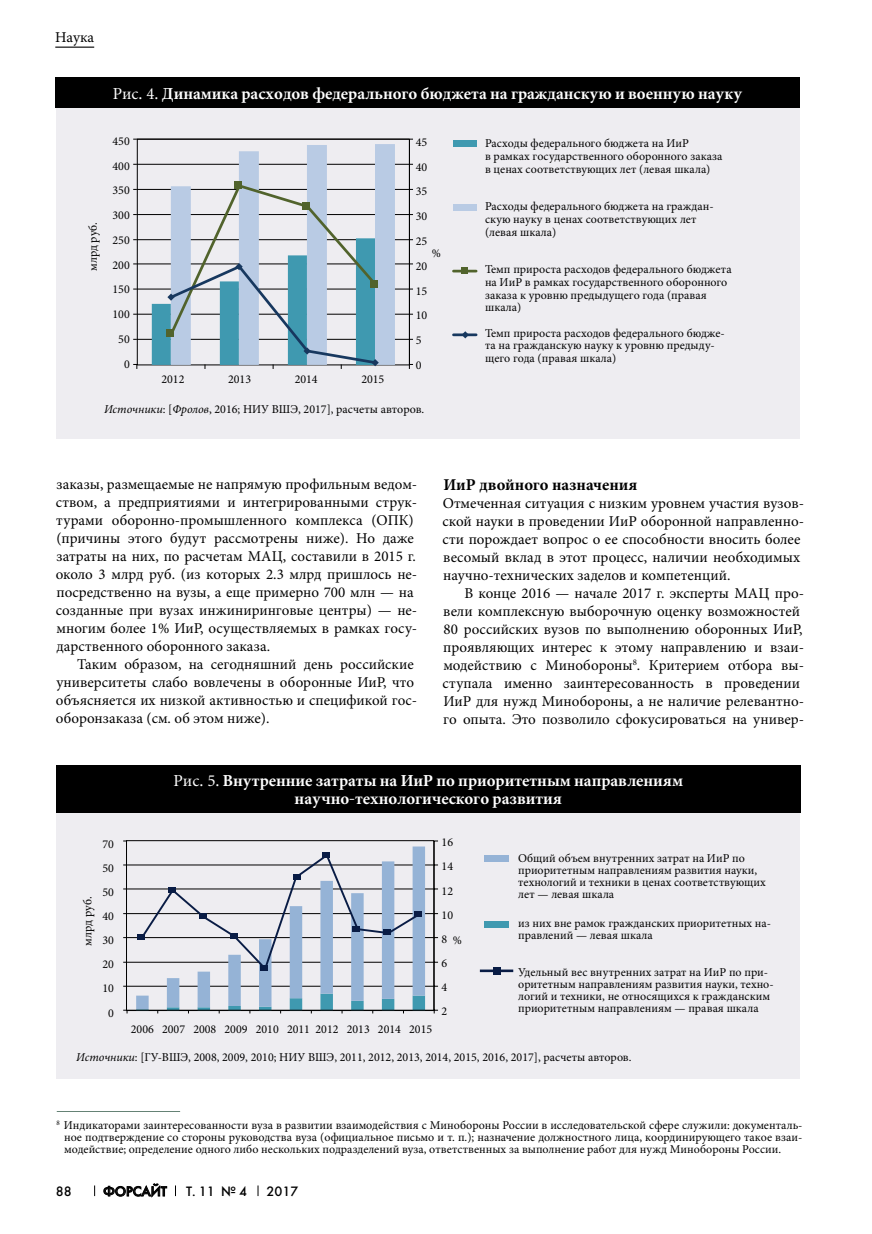
<style>
.page{position:relative;width:872px;height:1234px;background:#fff}
.page>*{position:absolute;margin:0;border:0;box-sizing:border-box;transform-origin:0 0}
.t1{font:700 16.5px/18px "Miniature";color:#fff;text-align:center}
.t2{font:700 16.5px "Minion Pro";color:#000}
.t3{font:15px/18px "Minion Pro";color:#000}
.t4{font:13.5px "Futura Futuris C";color:#000}
.t5{font:12px/24.8px "Minion Pro";color:#000}
.s1{font-weight:400}
.s2{font-style:italic}
</style>
<div class="page">
<hr style="left:55px;top:47px;width:39px;height:1px;background:#000">
<svg style="left:103px;top:1183px;width:64px;height:14px"></svg>
<div style="left:56px;top:89px;width:743px;height:350px;background:#eeedf1"></div>
<hr style="left:137px;top:339px;width:272px;height:1px;background:#000">
<hr style="left:137px;top:314px;width:272px;height:1px;background:#000">
<hr style="left:137px;top:289px;width:272px;height:1px;background:#000">
<hr style="left:137px;top:263px;width:272px;height:1px;background:#000">
<hr style="left:137px;top:239px;width:272px;height:1px;background:#000">
<hr style="left:137px;top:214px;width:272px;height:1px;background:#000">
<hr style="left:137px;top:189px;width:272px;height:1px;background:#000">
<hr style="left:137px;top:164px;width:272px;height:1px;background:#000">
<hr style="left:137px;top:139px;width:272px;height:1px;background:#000">
<svg style="left:171px;top:144px;width:224px;height:221px"></svg>
<hr style="left:409px;top:139px;width:1px;height:225px;background:#000">
<svg style="left:133px;top:364px;width:5px;height:5px"></svg>
<div style="left:234px;top:181px;width:8px;height:7px;background:#51632c"></div>
<svg style="left:152px;top:182px;width:227px;height:187px"></svg>
<div style="left:453px;top:140px;width:23px;height:7px;background:#3f99b0"></div>
<div style="left:453px;top:204px;width:23px;height:6px;background:#b9cbe4"></div>
<hr style="left:453px;top:270px;width:23px;height:2px;background:#51632c">
<div style="left:461px;top:267px;width:7px;height:7px;background:#51632c"></div>
<hr style="left:453px;top:333px;width:23px;height:3px;background:#17385f">
<svg style="left:461px;top:331px;width:8px;height:7px"></svg>
<div style="left:55px;top:78px;width:744px;height:30px;background:#000"></div>
<div style="left:56px;top:780px;width:743px;height:298px;background:#eeedf1"></div>
<div style="left:483px;top:855px;width:25px;height:6px;background:#95b3d6"></div>
<div style="left:483px;top:921px;width:25px;height:6px;background:#3f99b0"></div>
<div style="left:493px;top:967px;width:8px;height:7px;background:#091c45"></div>
<hr style="left:480px;top:969px;width:33px;height:2px;background:#091c45">
<div style="left:126px;top:840px;width:308px;height:170px;border:1px solid #000"></div>
<hr style="left:127px;top:985px;width:307px;height:1px;background:#000">
<hr style="left:127px;top:961px;width:307px;height:1px;background:#000">
<hr style="left:127px;top:937px;width:307px;height:1px;background:#000">
<hr style="left:127px;top:913px;width:307px;height:1px;background:#000">
<hr style="left:127px;top:888px;width:307px;height:1px;background:#000">
<hr style="left:127px;top:864px;width:307px;height:1px;background:#000">
<svg style="left:136px;top:846px;width:289px;height:147px"></svg>
<hr style="left:434px;top:840px;width:1px;height:169px;background:#000">
<hr style="left:127px;top:1009px;width:307px;height:1px;background:#000">
<svg style="left:123px;top:1009px;width:5px;height:4px"></svg>
<svg style="left:136px;top:993px;width:289px;height:20px"></svg>
<svg style="left:138px;top:852px;width:284px;height:120px"></svg>
<div style="left:168px;top:886px;width:8px;height:6px;background:#091c45"></div>
<div style="left:199px;top:913px;width:8px;height:5px;background:#091c45"></div>
<div style="left:230px;top:932px;width:7px;height:6px;background:#091c45"></div>
<div style="left:260px;top:965px;width:8px;height:5px;background:#091c45"></div>
<div style="left:293px;top:873px;width:7px;height:6px;background:#091c45"></div>
<div style="left:322px;top:851px;width:7px;height:6px;background:#091c45"></div>
<div style="left:352px;top:925px;width:8px;height:5px;background:#091c45"></div>
<div style="left:383px;top:929px;width:8px;height:5px;background:#091c45"></div>
<div style="left:414px;top:910px;width:8px;height:6px;background:#091c45"></div>
<div style="left:56px;top:765px;width:744px;height:47px;background:#000"></div>
<hr style="left:57px;top:1110px;width:123px;height:1px;background:#658275">
<p class="t3" style="left:55px;top:29px;width:40px">Наука</p>
<h1 class="t1" style="left:113px;top:85px;width:631px"><span class="s1">Рис. 4.</span> Динамика расходов федерального бюджета на гражданскую и военную науку</h1>
<p class="t5" style="left:80px;top:271px;width:51px;rotate:-90deg">млрд руб.</p>
<p class="t5" style="left:112px;top:129px;width:19px;text-align:right">450<br>400<br>350<br>300<br>250<br>200<br>150<br>100<br>50<br>0</p>
<p class="t5" style="left:161px;top:367px;width:25px">2012</p>
<p class="t5" style="left:228px;top:367px;width:25px">2013</p>
<p class="t5" style="left:295px;top:367px;width:25px">2014</p>
<p class="t5" style="left:361px;top:367px;width:25px">2015</p>
<p class="t5" style="left:416px;top:130px;width:13px">45<br>40<br>35<br>30<br>25<br>20<br>15<br>10<br>5<br>0</p>
<p class="t5" style="left:432px;top:241px;width:11px">%</p>
<p class="t5" style="left:485px;top:137px;width:239px;line-height:12.9px">Расходы федерального бюджета на ИиР<br>в рамках государственного оборонного заказа в ценах соответствующих лет (левая шкала)</p>
<p class="t5" style="left:485px;top:200px;width:230px;line-height:12.9px">Расходы федерального бюджета на граждан&shy;скую науку в ценах соответствующих лет (левая шкала)</p>
<p class="t5" style="left:485px;top:263px;width:248px;line-height:12.9px">Темп прироста расходов федерального бюджета на ИиР в рамках государственного оборонного заказа к уровню предыдущего года (правая шкала)</p>
<p class="t5" style="left:485px;top:326px;width:241px;line-height:12.9px">Темп прироста расходов федерального бюдже&shy;та на гражданскую науку к уровню предыду&shy;щего года (правая шкала)</p>
<p class="t5" style="left:104px;top:397px;width:322px"><span class="s2">Источники</span>: [<span class="s2">Фролов</span>, 2016; НИУ ВШЭ, 2017], расчеты авторов.</p>
<p class="t3" style="left:56px;top:475px;width:363px">заказы, размещаемые не напрямую профильным ведом&shy;ством, а предприятиями и интегрированными струк&shy;турами оборонно-промышленного комплекса (ОПК) (причины этого будут рассмотрены ниже). Но даже затраты на них, по расчетам МАЦ, составили в 2015 г. около 3 млрд руб. (из которых 2.3 млрд пришлось не&shy;посредственно на вузы, а еще примерно 700 млн — на созданные при вузах инжиниринговые центры) — не&shy;многим более 1% ИиР, осуществляемых в рамках госу&shy;дарственного оборонного заказа.</p>
<p class="t3" style="left:56px;top:655px;width:361px;text-indent:21px">Таким образом, на сегодняшний день российские университеты слабо вовлечены в оборонные ИиР, что объясняется их низкой активностью и спецификой гос&shy;оборонзаказа (см. об этом ниже).</p>
<h1 class="t2" style="left:443px;top:473px;width:196px">ИиР двойного назначения</h1>
<p class="t3" style="left:442px;top:494px;width:363px">Отмеченная ситуация с низким уровнем участия вузов&shy;ской науки в проведении ИиР оборонной направленно&shy;сти порождает вопрос о ее способности вносить более весомый вклад в этот процесс, наличии необходимых научно-технических заделов и компетенций.</p>
<p class="t3" style="left:442px;top:584px;width:363px;text-indent:22px">В конце 2016 — начале 2017 г. эксперты МАЦ про&shy;вели комплексную выборочную оценку возможностей 80 российских вузов по выполнению оборонных ИиР, проявляющих интерес к этому направлению и взаи&shy;модействию с Минобороны<sup>8</sup>. Критерием отбора вы&shy;ступала именно заинтересованность в проведении ИиР для нужд Минобороны, а не наличие релевантно&shy;го опыта. Это позволило сфокусироваться на универ-</p>
<h1 class="t1" style="left:173px;top:772px;width:511px"><span class="s1">Рис. 5.</span> Внутренние затраты на ИиР по приоритетным направлениям научно-технологического развития</h1>
<p class="t5" style="left:75px;top:945px;width:51px;rotate:-90deg">млрд руб.</p>
<p class="t5" style="left:102px;top:831px;width:13px;line-height:24.2px;text-align:center">70<br>50<br>50<br>40<br>30<br>20<br>10<br>0</p>
<p class="t5" style="left:441px;top:830px;width:13px;line-height:24.2px">16<br>14<br>12<br>10<br>8<br>6<br>4<br>2</p>
<p class="t5" style="left:453px;top:927px;width:11px">%</p>
<p class="t5" style="left:131px;top:1016px;width:303px">2006 2007 2008 2009 2010 2011 2012 2013 2014 2015</p>
<p class="t5" style="left:518px;top:852px;width:249px;line-height:12px">Общий объем внутренних затрат на ИиР по приоритетным направлениям развития науки, технологий и техники в ценах соответствующих лет — левая шкала</p>
<p class="t5" style="left:518px;top:916px;width:254px;line-height:12px">из них вне рамок гражданских приоритетных на&shy;правлений — левая шкала</p>
<p class="t5" style="left:518px;top:966px;width:257px;line-height:12px">Удельный вес внутренних затрат на ИиР по при&shy;оритетным направлениям развития науки, техно&shy;логий и техники, не относящихся к гражданским приоритетным направлениям — правая шкала</p>
<p class="t5" style="left:76px;top:1044px;width:557px"><span class="s2">Источники</span>: [ГУ-ВШЭ, 2008, 2009, 2010; НИУ ВШЭ, 2011, 2012, 2013, 2014, 2015, 2016, 2017], расчеты авторов.</p>
<p class="t5" style="left:64px;top:1118px;width:740px;line-height:12px;text-align:justify;text-indent:-8px"><sup>8</sup> Индикаторами заинтересованности вуза в развитии взаимодействия с Минобороны России в исследовательской сфере служили: документаль&shy;ное подтверждение со стороны руководства вуза (официальное письмо и т. п.); назначение должностного лица, координирующего такое взаи&shy;модействие; определение одного либо нескольких подразделений вуза, ответственных за выполнение работ для нужд Минобороны России.</p>
<p class="t4" style="left:56px;top:1182px;width:17px">88</p>
<p class="t4" style="left:103px;top:1182px;width:65px">Форсайт</p>
<p class="t4" style="left:186px;top:1182px;width:62px">Т. 11 № 4</p>
<p class="t4" style="left:266px;top:1182px;width:33px">2017</p>
</div>
